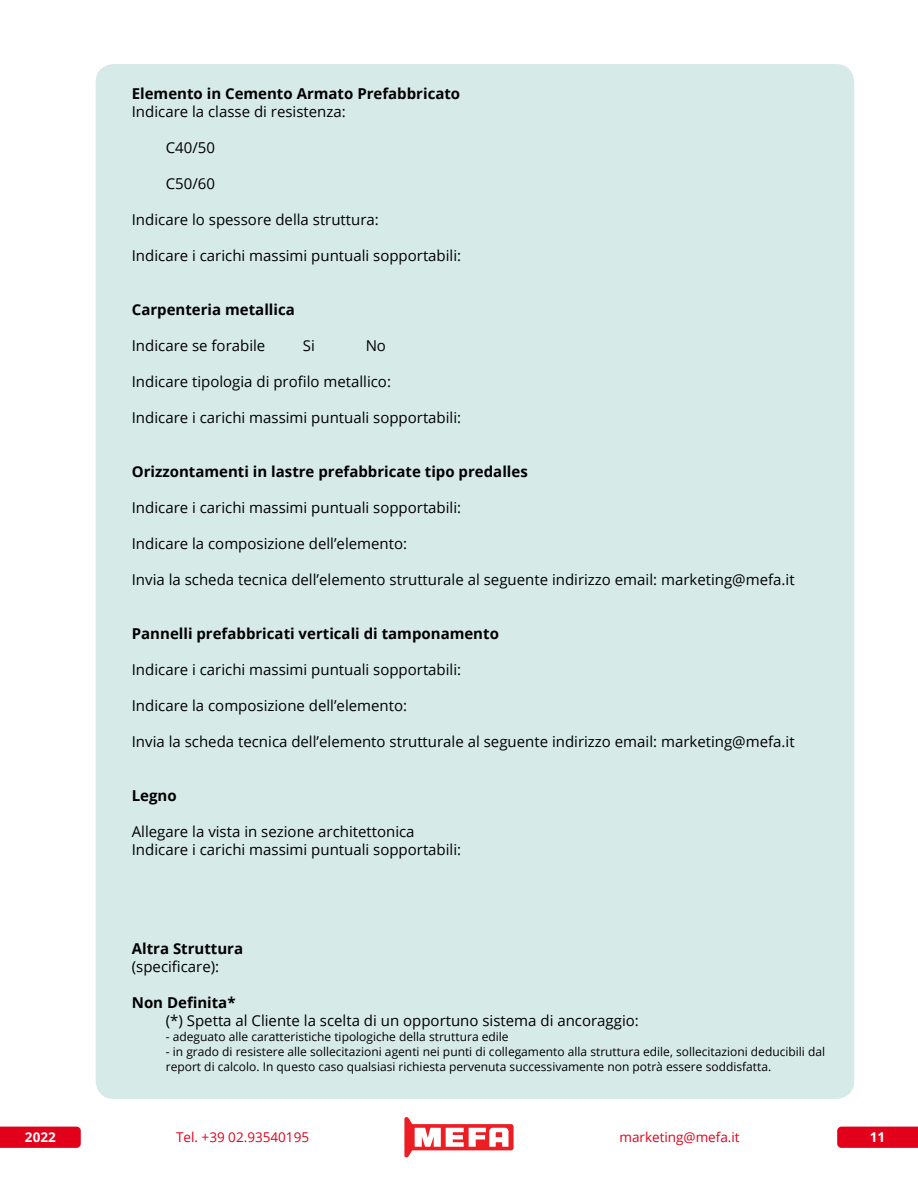
<style>
.page{position:relative;width:918px;height:1188px;background:#fff}
.page>*{position:absolute;margin:0;border:0;box-sizing:border-box;transform-origin:0 0}
.t1{font:15px/18px "Open Sans";color:#000}
.t2{font:700 15px "Open Sans";color:#000}
.t3{font:13.5px "Open Sans";color:#e3001a}
.t4{font:700 13.5px "Open Sans";color:#fff}
.t5{font:12px/15px "Open Sans";color:#000}
</style>
<div class="page">
<div style="left:96px;top:64px;width:758px;height:1035px;background:#d6eae8;border-radius:18px"></div>
<div style="left:0;top:1127px;width:81px;height:21px;background:#e3001a"></div>
<div style="left:837px;top:1127px;width:81px;height:21px;background:#e3001a"></div>
<svg style="left:404px;top:1117px;width:110px;height:40px"></svg>
<p class="t2" style="left:132px;top:83px;width:330px">Elemento in Cemento Armato Prefabbricato</p>
<p class="t1" style="left:132px;top:103px;width:216px">Indicare la classe di resistenza:</p>
<p class="t1" style="left:166px;top:139px;width:51px">C40/50</p>
<p class="t1" style="left:166px;top:175px;width:51px">C50/60</p>
<p class="t1" style="left:132px;top:211px;width:249px">Indicare lo spessore della struttura:</p>
<p class="t1" style="left:132px;top:247px;width:331px">Indicare i carichi massimi puntuali sopportabili:</p>
<p class="t2" style="left:132px;top:299px;width:165px">Carpenteria metallica</p>
<p class="t1" style="left:132px;top:337px;width:135px">Indicare se forabile</p>
<p class="t1" style="left:132px;top:373px;width:261px">Indicare tipologia di profilo metallico:</p>
<p class="t1" style="left:132px;top:409px;width:331px">Indicare i carichi massimi puntuali sopportabili:</p>
<p class="t2" style="left:132px;top:461px;width:398px">Orizzontamenti in lastre prefabbricate tipo predalles</p>
<p class="t1" style="left:132px;top:499px;width:331px">Indicare i carichi massimi puntuali sopportabili:</p>
<p class="t1" style="left:132px;top:535px;width:277px">Indicare la composizione dell’elemento:</p>
<p class="t1" style="left:132px;top:571px;width:664px">Invia la scheda tecnica dell’elemento strutturale al seguente indirizzo email: marketing@mefa.it</p>
<p class="t2" style="left:132px;top:623px;width:369px">Pannelli prefabbricati verticali di tamponamento</p>
<p class="t1" style="left:132px;top:661px;width:331px">Indicare i carichi massimi puntuali sopportabili:</p>
<p class="t1" style="left:132px;top:697px;width:277px">Indicare la composizione dell’elemento:</p>
<p class="t1" style="left:132px;top:733px;width:664px">Invia la scheda tecnica dell’elemento strutturale al seguente indirizzo email: marketing@mefa.it</p>
<p class="t2" style="left:132px;top:785px;width:46px">Legno</p>
<p class="t1" style="left:132px;top:823px;width:331px">Allegare la vista in sezione architettonica<br>Indicare i carichi massimi puntuali sopportabili:</p>
<p class="t1" style="left:303px;top:336px;width:14px">Si</p>
<p class="t1" style="left:366px;top:336px;width:22px">No</p>
<p class="t2" style="left:132px;top:938px;width:113px">Altra Struttura</p>
<p class="t1" style="left:132px;top:957px;width:89px">(specificare):</p>
<p class="t2" style="left:132px;top:992px;width:105px">Non Definita*</p>
<p class="t1" style="left:166px;top:1011px;width:475px">(*) Spetta al Cliente la scelta di un opportuno sistema di ancoraggio:</p>
<p class="t5" style="left:166px;top:1029px;width:344px">- adeguato alle caratteristiche tipologiche della struttura edile</p>
<p class="t5" style="left:166px;top:1044px;width:661px">- in grado di resistere alle sollecitazioni agenti nei punti di collegamento alla struttura edile, sollecitazioni deducibili dal report di calcolo. In questo caso qualsiasi richiesta pervenuta successivamente non potrà essere soddisfatta.</p>
<p class="t4" style="left:25px;top:1128px;width:32px">2022</p>
<p class="t3" style="left:176px;top:1128px;width:135px">Tel. +39 02.93540195</p>
<p class="t3" style="left:620px;top:1128px;width:122px">marketing@mefa.it</p>
<p class="t4" style="left:870px;top:1128px;width:17px">11</p>
</div>
